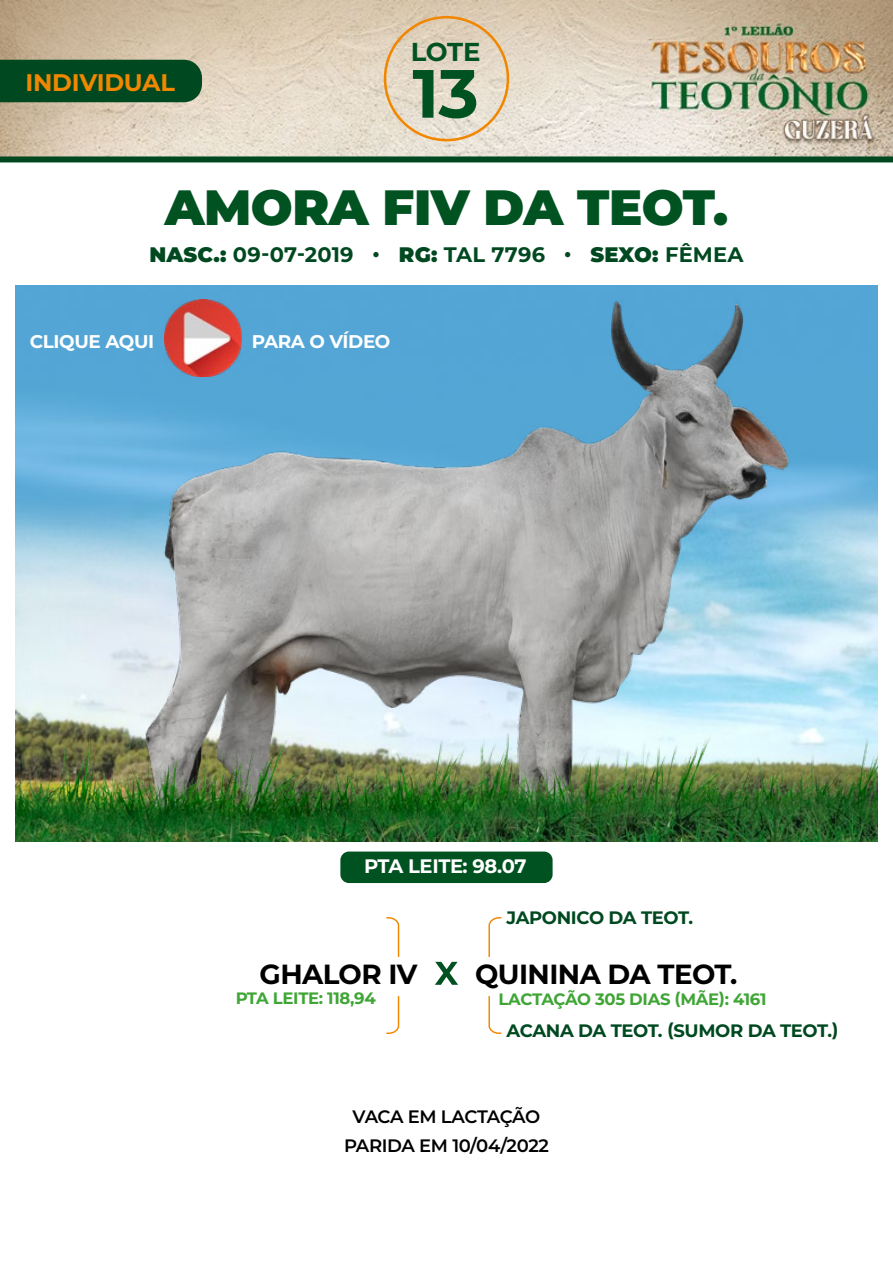
<style>
.page{position:relative;width:893px;height:1263px;background:#fff}
.page>*{position:absolute;margin:0;border:0;box-sizing:border-box;transform-origin:0 0}
.t1{font:700 68.1px "Montserrat";color:#005221}
.t2{font:900 49.5px "Montserrat";letter-spacing:-.01em;color:#005221}
.t3{font:700 27.6px "Montserrat";letter-spacing:-.02em;color:#000}
.t4{font:700 25.95px "Montserrat";color:#005221}
.t5{font:700 24px "Montserrat";letter-spacing:-.01em;color:#f18700}
.t6{font:700 21px "Montserrat";letter-spacing:.01em;color:#004920}
.t7{font:700 19.5px "Montserrat";letter-spacing:-.02em;color:#fff}
.t8{font:700 18.45px "Montserrat";letter-spacing:-.02em;color:#fff}
.t9{font:700 18px "Montserrat";letter-spacing:-.02em;color:#004920}
.t10{font:600 18px "Montserrat";letter-spacing:-.025em;color:#000}
.t11{font:700 16.5px "Montserrat";letter-spacing:-.02em;color:#3fa535}
.s1{font-weight:900}
</style>
<div class="page">
<img style="left:16px;top:285px;width:861px;height:437px">
<img style="left:0;top:0;width:893px;height:156px">
<img style="left:131px;top:291px;width:664px;height:431px">
<img style="left:16px;top:722px;width:861px;height:120px">
<div style="left:0;top:60px;width:202px;height:42px;background:#004920"></div>
<svg style="left:435px;top:962px;width:23px;height:23px"></svg>
<svg style="left:386px;top:917px;width:14px;height:40px"></svg>
<svg style="left:386px;top:996px;width:14px;height:38px"></svg>
<svg style="left:488px;top:917px;width:14px;height:40px"></svg>
<svg style="left:488px;top:996px;width:14px;height:38px"></svg>
<div style="left:384px;top:16px;width:125px;height:125px;border:3px solid #f18700;border-radius:50%"></div>
<div style="left:0;top:156px;width:893px;height:6px;background:#004920"></div>
<div style="left:340px;top:851px;width:213px;height:32px;background:#005221;border-radius:9px"></div>
<img style="left:165px;top:300px;width:77px;height:77px">
<h3 class="t4" style="left:411px;top:33px;width:71px">LOTE</h3>
<h3 class="t5" style="left:26px;top:65px;width:151px">INDIVIDUAL</h3>
<h1 class="t1" style="left:412px;top:44px;width:68px">13</h1>
<h2 class="t2" style="left:165px;top:171px;width:565px">AMORA FIV DA TEOT.</h2>
<p class="t6" style="left:149px;top:239px;width:596px"><span class="s1">NASC.:</span> 09-07-2019 • <span class="s1">RG:</span> TAL 7796 • <span class="s1">SEXO:</span> FÊMEA</p>
<p class="t8" style="left:30px;top:328px;width:126px">CLIQUE AQUI</p>
<p class="t8" style="left:252px;top:328px;width:140px">PARA O VÍDEO</p>
<p class="t7" style="left:364px;top:852px;width:164px">PTA LEITE: 98.07</p>
<h3 class="t3" style="left:260px;top:954px;width:159px">GHALOR IV</h3>
<p class="t11" style="left:236px;top:986px;width:142px">PTA LEITE: 118,94</p>
<p class="t9" style="left:507px;top:904px;width:188px">JAPONICO DA TEOT.</p>
<h3 class="t3" style="left:475px;top:954px;width:264px">QUININA DA TEOT.</h3>
<p class="t11" style="left:499px;top:987px;width:269px">LACTAÇÃO 305 DIAS (MÃE): 4161</p>
<p class="t9" style="left:507px;top:1017px;width:334px">ACANA DA TEOT. (SUMOR DA TEOT.)</p>
<p class="t10" style="left:353px;top:1104px;width:189px">VACA EM LACTAÇÃO</p>
<p class="t10" style="left:344px;top:1132px;width:206px">PARIDA EM 10/04/2022</p>
</div>
